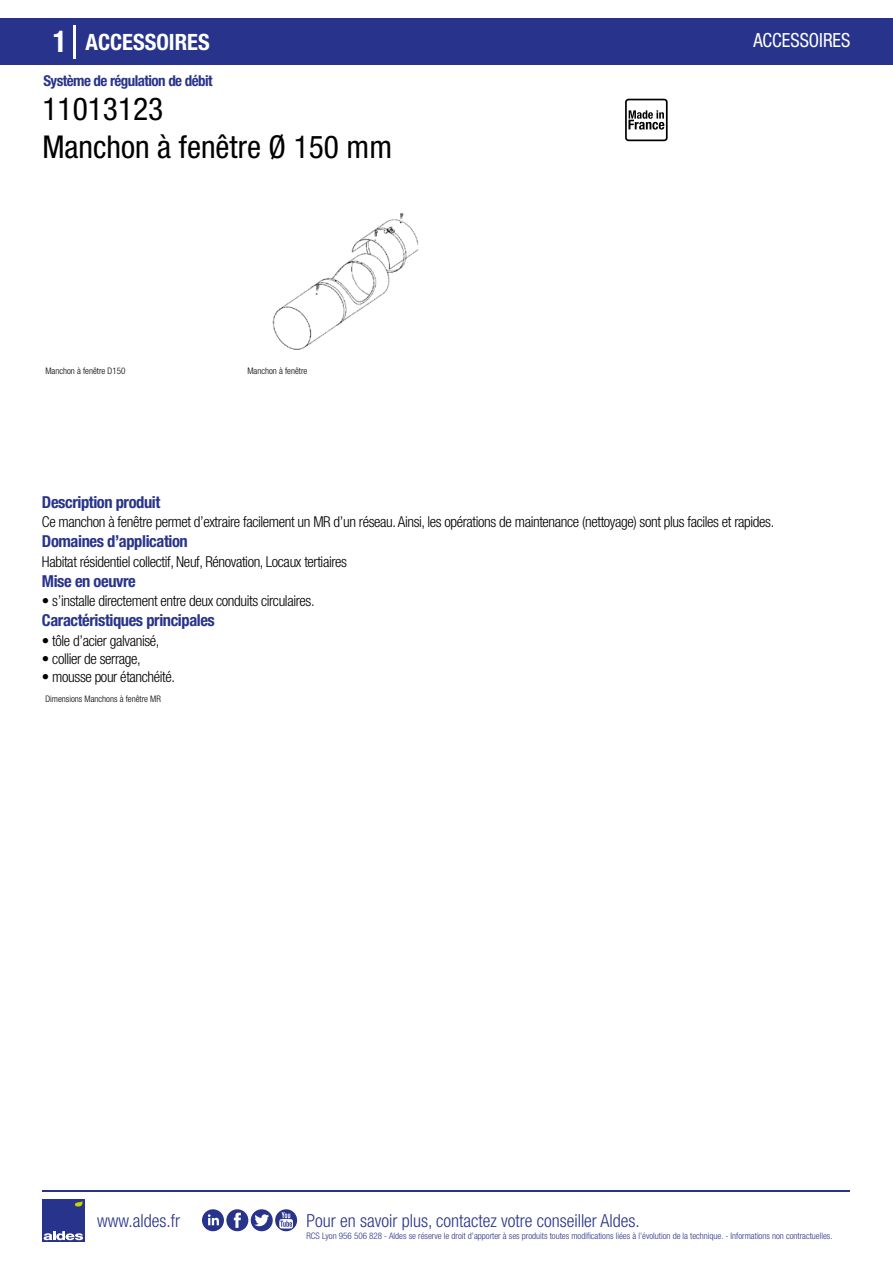
<style>
.page{position:relative;width:893px;height:1263px;background:#fff}
.page>*{position:absolute;margin:0;border:0;box-sizing:border-box;transform-origin:0 0}
.t1{font:condensed 31.5px/37.8px "Helvetica Neue LT Std";color:#000}
.t2{font:700 condensed 22.5px "Helvetica Neue LT Std";color:#fff}
.t3{font:condensed 19.5px "Helvetica Neue LT Std";color:#fff;scale:.95 1}
.t4{font:300 condensed 18px "Helvetica Neue";color:#28348b}
.t5{font:700 condensed 16.5px "Helvetica Neue LT Std";letter-spacing:-.025em;color:#28348b}
.t6{font:300 condensed 15px "Helvetica Neue LT Std";letter-spacing:-.025em;color:#000}
.t7{font:700 condensed 15px "Helvetica Neue LT Std";letter-spacing:-.035em;color:#28348b}
.t8{font:300 condensed 9px "Helvetica Neue";color:#28348b}
.t9{font:300 condensed 9px "Helvetica Neue";color:#000}
.s1{font-size:30px}
</style>
<div class="page">
<div style="left:1px;top:18px;width:892px;height:46px;background:#28348b"></div>
<svg style="left:625px;top:99px;width:43px;height:42px"></svg>
<hr style="left:74px;top:25px;width:2px;height:33px;background:#fff">
<div style="left:42px;top:1199px;width:42px;height:43px;background:#28348b"></div>
<svg style="left:44px;top:1231px;width:39px;height:9px"></svg>
<svg style="left:75px;top:1201px;width:8px;height:5px"></svg>
<img style="left:272px;top:213px;width:147px;height:137px">
<hr style="left:42px;top:1190px;width:808px;height:1px;background:#28348b">
<svg style="left:202px;top:1209px;width:95px;height:22px"></svg>
<h2 class="t2" style="left:53px;top:28px;width:158px"><span class="s1">1</span> ACCESSOIRES</h2>
<h3 class="t3" style="left:753px;top:29px;width:104px">ACCESSOIRES</h3>
<p class="t7" style="left:43px;top:71px;width:171px">Système de régulation de débit</p>
<h1 class="t1" style="left:42px;top:90px;width:351px">11013123<br>Manchon à fenêtre Ø 150 mm</h1>
<p class="t9" style="left:45px;top:365px;width:81px">Manchon à fenêtre D150</p>
<p class="t9" style="left:247px;top:365px;width:61px">Manchon à fenêtre</p>
<p class="t5" style="left:42px;top:492px;width:120px">Description produit</p>
<p class="t5" style="left:42px;top:531px;width:147px">Domaines d’application</p>
<p class="t5" style="left:42px;top:571px;width:95px">Mise en oeuvre</p>
<p class="t6" style="left:42px;top:513px;width:734px">Ce manchon à fenêtre permet d’extraire facilement un MR d’un réseau. Ainsi, les opérations de maintenance (nettoyage) sont plus faciles et rapides.</p>
<p class="t6" style="left:42px;top:553px;width:307px">Habitat résidentiel collectif, Neuf, Rénovation, Locaux tertiaires</p>
<p class="t6" style="left:42px;top:592px;width:274px">• s’installe directement entre deux conduits circulaires.</p>
<p class="t5" style="left:42px;top:610px;width:174px">Caractéristiques principales</p>
<p class="t6" style="left:42px;top:632px;width:119px">• tôle d’acier galvanisé,</p>
<p class="t6" style="left:42px;top:650px;width:100px">• collier de serrage,</p>
<p class="t6" style="left:42px;top:668px;width:135px">• mousse pour étanchéité.</p>
<p class="t9" style="left:45px;top:694px;width:117px">Dimensions Manchons à fenêtre MR</p>
<p class="t4" style="left:97px;top:1211px;width:84px">www.aldes.fr</p>
<p class="t4" style="left:306px;top:1211px;width:335px">Pour en savoir plus, contactez votre conseiller Aldes.</p>
<p class="t8" style="left:306px;top:1230px;width:528px">RCS Lyon 956 506 828 - Aldes se réserve le droit d’apporter à ses produits toutes modifications liées à l’évolution de la technique. - Informations non contractuelles.</p>
</div>
